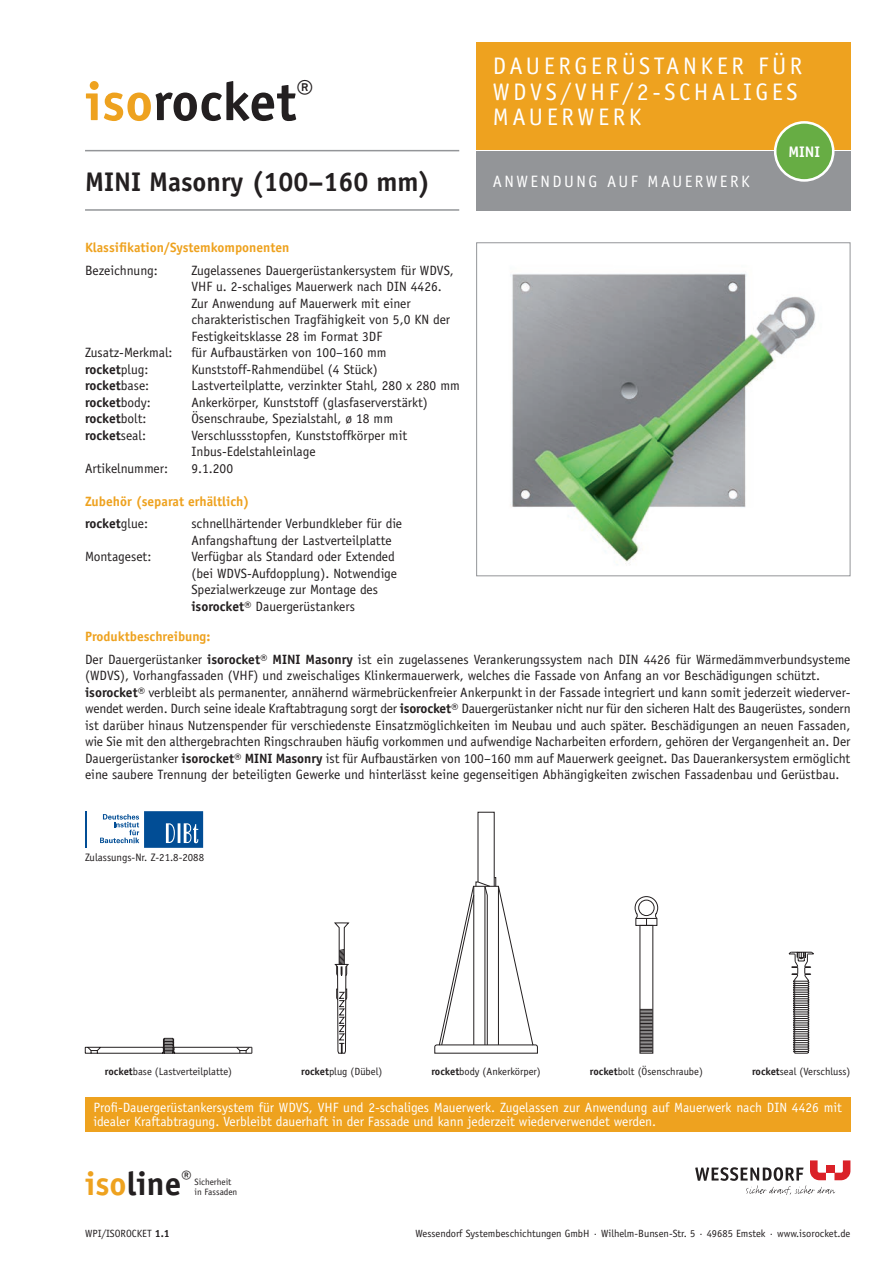
<style>
.page{position:relative;width:893px;height:1263px;background:#fff}
.page>*{position:absolute;margin:0;border:0;box-sizing:border-box;transform-origin:0 0}
.t1{font:700 54px "Officina Sans Std";color:#231f20}
.t2{font:700 27px "Officina Sans Std";color:#231f20}
.t3{font:24px/25.5px "Officina Sans Std";letter-spacing:.15em;color:#fff}
.t4{font:16.5px "Officina Sans Std";letter-spacing:.15em;color:#fff}
.t5{font:700 15.3px "Officina Sans Std";color:#fff}
.t6{font:13.5px/16.5px "Officina Sans Std";color:#231f20}
.t7{font:13.5px/13.5px "Officina Sans Std";color:#fff}
.t8{font:700 13.5px/22.5px "Officina Sans Std";color:#eea21f}
.t9{font:700 13.5px "Officina Sans Std";color:#231f20}
.t10{font:10.8px "Officina Sans Std";color:#231f20}
.t11{font:10.5px "Officina Sans Std";color:#231f20}
.t12{font:9.15px/9.8px "Officina Sans Std";color:#231f20}
.s1{color:#eea21f}
.s2{font-weight:400}
.s3{color:#231f20}
.s4{font-weight:400;color:#231f20}
.s5{font-weight:700}
.s6{font-weight:700;color:#eea21f}
.s7{font-weight:700;font-size:33px;color:#eea21f}
.s8{font-weight:700;font-size:33px}
.s9{font-size:19.2px}
</style>
<div class="page">
<svg style="left:695px;top:1160px;width:155px;height:35px"></svg>
<div style="left:826px;top:1165px;width:8px;height:8px;background:#da2128"></div>
<div style="left:476px;top:43px;width:374px;height:107px;background:#eea21f"></div>
<div style="left:476px;top:151px;width:374px;height:60px;background:#939598"></div>
<hr style="left:85px;top:150px;width:374px;height:1px;background:#939598">
<hr style="left:85px;top:209px;width:374px;height:2px;background:#939598">
<img style="left:510px;top:273px;width:306px;height:292px">
<div style="left:476px;top:242px;width:374px;height:334px;border:1px solid #939598"></div>
<div style="left:775px;top:122px;width:58px;height:58px;background:#67ad44;border-radius:50%"></div>
<div style="left:774px;top:121px;width:60px;height:61px;border:3px solid #fff;border-radius:50%"></div>
<div style="left:85px;top:1097px;width:765px;height:34px;background:#eea21f"></div>
<svg style="left:788px;top:951px;width:26px;height:103px"></svg>
<svg style="left:635px;top:896px;width:23px;height:30px"></svg>
<svg style="left:640px;top:1009px;width:13px;height:43px"></svg>
<svg style="left:85px;top:1038px;width:167px;height:16px"></svg>
<svg style="left:335px;top:922px;width:14px;height:132px"></svg>
<svg style="left:434px;top:812px;width:104px;height:242px"></svg>
<hr style="left:439px;top:1045px;width:94px;height:1px;background:#231f20">
<hr style="left:85px;top:811px;width:1px;height:37px;background:#014d95">
<svg style="left:100px;top:811px;width:103px;height:37px"></svg>
<h1 class="t1" style="left:85px;top:68px;width:230px"><span class="s1">iso</span>rocket<sup>®</sup></h1>
<h2 class="t2" style="left:85px;top:165px;width:347px">MINI Masonry (100–160 mm)</h2>
<p class="t8" style="left:85px;top:236px;width:206px">Klassifikation/Systemkomponenten</p>
<p class="t6" style="left:85px;top:262px;width:74px">Bezeichnung:</p>
<p class="t6" style="left:191px;top:262px;width:264px">Zugelassenes Dauergerüstankersystem für WDVS, VHF u. 2-schaliges Mauerwerk nach DIN 4426.<br>Zur Anwendung auf Mauerwerk mit einer charakteristischen Tragfähigkeit von 5,0 KN der Festigkeitsklasse 28 im Format 3DF</p>
<p class="t6" style="left:85px;top:344px;width:89px">Zusatz-Merkmal:</p>
<p class="t6" style="left:191px;top:344px;width:197px">für Aufbaustärken von 100–160 mm</p>
<p class="t9" style="left:85px;top:361px;width:65px">rocket<span class="s2">plug:</span></p>
<p class="t6" style="left:191px;top:361px;width:188px">Kunststoff-Rahmendübel (4 Stück)</p>
<p class="t9" style="left:85px;top:377px;width:66px">rocket<span class="s2">base:</span></p>
<p class="t6" style="left:191px;top:377px;width:270px">Lastverteilplatte, verzinkter Stahl, 280 x 280 mm</p>
<p class="t9" style="left:85px;top:394px;width:67px">rocket<span class="s2">body:</span></p>
<p class="t6" style="left:191px;top:394px;width:238px">Ankerkörper, Kunststoff (glasfaserverstärkt)</p>
<p class="t9" style="left:85px;top:410px;width:63px">rocket<span class="s2">bolt:</span></p>
<p class="t6" style="left:191px;top:410px;width:203px">Ösenschraube, Spezialstahl, ø 18 mm</p>
<p class="t9" style="left:85px;top:427px;width:63px">rocket<span class="s2">seal:</span></p>
<p class="t6" style="left:191px;top:427px;width:217px">Verschlussstopfen, Kunststoffkörper mit<br>Inbus-Edelstahleinlage</p>
<p class="t6" style="left:85px;top:460px;width:85px">Artikelnummer:</p>
<p class="t6" style="left:191px;top:460px;width:43px">9.1.200</p>
<p class="t8" style="left:85px;top:490px;width:166px">Zubehör (separat erhältlich) <span class="s3">rocket</span><span class="s4">glue:</span></p>
<p class="t6" style="left:191px;top:515px;width:212px">schnellhärtender Verbundkleber für die<br>Anfangshaftung der Lastverteilplatte</p>
<p class="t6" style="left:85px;top:548px;width:68px">Montageset:</p>
<p class="t6" style="left:191px;top:548px;width:207px">Verfügbar als Standard oder Extended (bei WDVS-Aufdopplung). Notwendige Spezialwerkzeuge zur Montage des <span class="s5">isorocket®</span> Dauergerüstankers</p>
<h3 class="t3" style="left:493px;top:53px;width:311px">DAUERGERÜSTANKER FÜR<br>WDVS/VHF/2-SCHALIGES<br>MAUERWERK</h3>
<p class="t4" style="left:493px;top:172px;width:258px">ANWENDUNG AUF MAUERWERK</p>
<p class="t5" style="left:788px;top:142px;width:33px">MINI</p>
<p class="t6" style="left:85px;top:625px;width:767px;line-height:22.5px"><span class="s6">Produktbeschreibung:<br></span>Der Dauergerüstanker <span class="s5">isorocket® MINI Masonry</span> ist ein zugelassenes Verankerungssystem nach DIN 4426 für Wärmedämmverbundsysteme</p>
<p class="t6" style="left:85px;top:667px;width:767px">(WDVS), Vorhangfassaden (VHF) und zweischaliges Klinkermauerwerk, welches die Fassade von Anfang an vor Beschädigungen schützt. <span class="s5">isorocket®</span> verbleibt als permanenter, annähernd wärmebrückenfreier Ankerpunkt in der Fassade integriert und kann somit jederzeit wiederver&shy;wendet werden. Durch seine ideale Kraftabtragung sorgt der <span class="s5">isorocket®</span> Dauergerüstanker nicht nur für den sicheren Halt des Baugerüstes, sondern ist darüber hinaus Nutzenspender für verschiedenste Einsatzmöglichkeiten im Neubau und auch später. Beschädigungen an neuen Fassaden, wie Sie mit den althergebrachten Ringschrauben häufig vorkommen und aufwendige Nacharbeiten erfordern, gehören der Vergangenheit an. Der Dauergerüstanker <span class="s5">isorocket® MINI Masonry</span> ist für Aufbaustärken von 100–160 mm auf Mauerwerk geeignet. Das Dauerankersystem ermöglicht eine saubere Trennung der beteiligten Gewerke und hinterlässt keine gegenseitigen Abhängigkeiten zwischen Fassadenbau und Gerüstbau.</p>
<p class="t10" style="left:85px;top:851px;width:121px">Zulassungs-Nr. Z-21.8-2088</p>
<p class="t11" style="left:105px;top:1065px;width:129px"><span class="s5">rocket</span>base (Lastverteilplatte)</p>
<p class="t11" style="left:301px;top:1065px;width:83px"><span class="s5">rocket</span>plug (Dübel)</p>
<p class="t11" style="left:431px;top:1065px;width:111px"><span class="s5">rocket</span>body (Ankerkörper)</p>
<p class="t11" style="left:590px;top:1065px;width:115px"><span class="s5">rocket</span>bolt (Ösenschraube)</p>
<p class="t11" style="left:752px;top:1065px;width:100px"><span class="s5">rocket</span>seal (Verschluss)</p>
<p class="t7" style="left:94px;top:1101px;width:750px">Profi-Dauergerüstankersystem für WDVS, VHF und 2-schaliges Mauerwerk. Zugelassen zur Anwendung auf Mauerwerk nach DIN 4426 mit idealer Kraftabtragung. Verbleibt dauerhaft in der Fassade und kann jederzeit wiederverwendet werden.</p>
<p class="t12" style="left:195px;top:1177px;width:44px;text-indent:-110px"><span class="s7">iso</span><span class="s8">line</span><span class="s9">®</span> Sicherheit in Fassaden</p>
<p class="t11" style="left:85px;top:1228px;width:86px">WPI/ISOROCKET <span class="s5">1.1</span></p>
<p class="t11" style="left:415px;top:1228px;width:436px">Wessendorf Systembeschichtungen GmbH · Wilhelm-Bunsen-Str. 5 · 49685 Emstek · www.isorocket.de</p>
</div>
